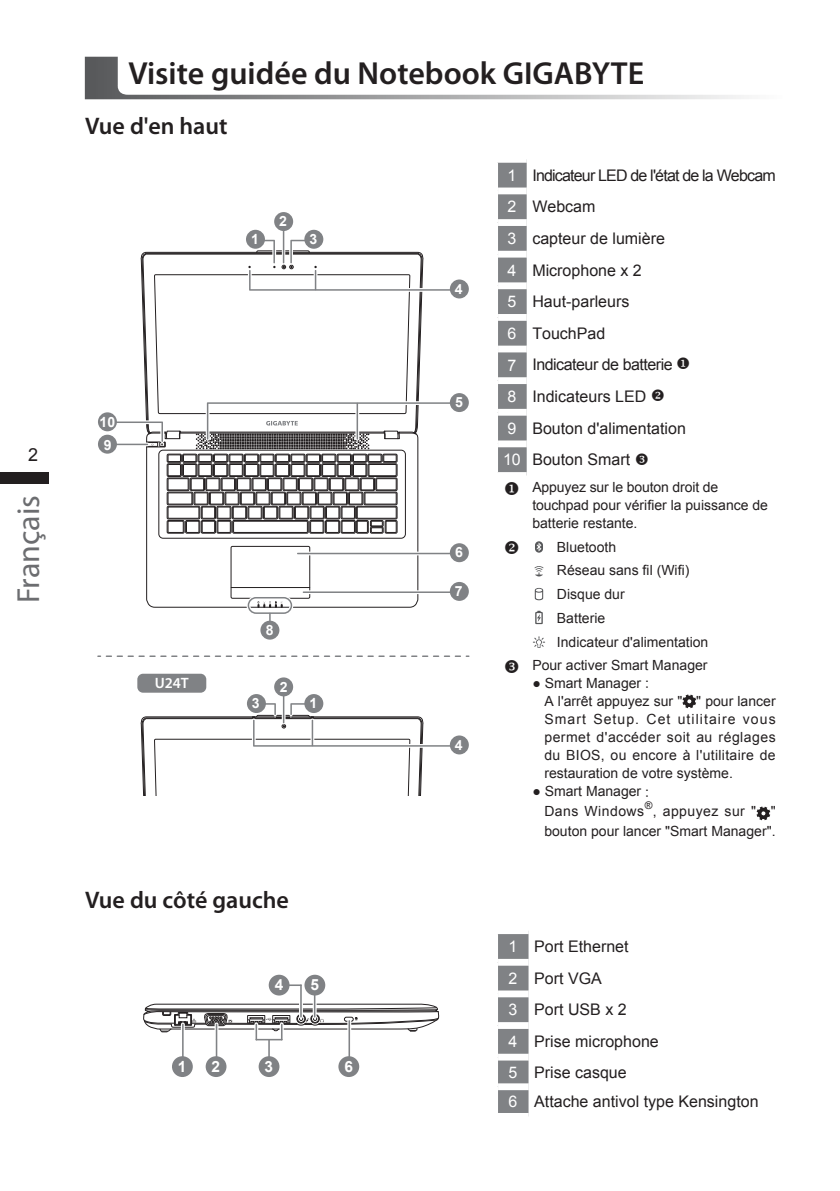
<style>
.page{position:relative;width:840px;height:1191px;background:#fff}
.page>*{position:absolute;margin:0;border:0;box-sizing:border-box;transform-origin:0 0}
.t1{font:600 32px "Myriad Pro";color:#231f20}
.t2{font:32px "Myriad Pro";color:#6c6d70}
.t3{font:600 24px "Myriad Pro";color:#231f20}
.t4{font:18px "Arial";color:#231f20}
.t5{font:16px/31.4px "Arial";color:#231f20}
.t6{font:700 15.4px "Arial";color:#fff}
.t7{font:600 15px "Myriad Pro";color:#fff}
.t8{font:14px/18px "Arial";color:#231f20}
.t9{font:14px/18px "Arial";letter-spacing:.025em;color:#231f20}
.t10{font:700 14px/22.6px "Arial";color:#fff;text-align:center}
.t11{font:10.4px "Arial";color:#231f20}
.s1{color:#fff}
.s2{font-family:"DF Hei Md WINP HK BF"}
</style>
<div class="page">
<div style="left:0;top:472px;width:48px;height:12px;background:#231f20"></div>
<svg style="left:214px;top:1022px;width:4px;height:39px"></svg>
<hr style="left:216px;top:1023px;width:1px;height:37px;background:#808285">
<div style="left:205px;top:1056px;width:21px;height:21px;background:#808285;border-radius:50%"></div>
<svg style="left:181px;top:1022px;width:4px;height:39px"></svg>
<hr style="left:182px;top:1023px;width:1px;height:37px;background:#808285">
<div style="left:172px;top:1056px;width:21px;height:21px;background:#808285;border-radius:50%"></div>
<div style="left:258px;top:1056px;width:21px;height:21px;background:#808285;border-radius:50%"></div>
<hr style="left:348px;top:1020px;width:2px;height:40px;background:#808285">
<svg style="left:312px;top:981px;width:4px;height:37px"></svg>
<hr style="left:314px;top:982px;width:1px;height:35px;background:#808285">
<div style="left:338px;top:1056px;width:21px;height:21px;background:#808285;border-radius:50%"></div>
<svg style="left:254px;top:1037px;width:29px;height:4px"></svg>
<hr style="left:279px;top:1022px;width:4px;height:19px;background:#bcbdbe;border-radius:2px">
<svg style="left:143px;top:1003px;width:296px;height:37px"></svg>
<hr style="left:255px;top:1038px;width:27px;height:2px;background:#808285">
<svg style="left:299px;top:983px;width:4px;height:35px"></svg>
<svg style="left:289px;top:984px;width:11px;height:2px"></svg>
<hr style="left:300px;top:984px;width:1px;height:33px;background:#808285">
<hr style="left:268px;top:1039px;width:2px;height:21px;background:#808285">
<div style="left:268px;top:974px;width:21px;height:21px;background:#808285;border-radius:50%"></div>
<div style="left:304px;top:974px;width:21px;height:21px;background:#808285;border-radius:50%"></div>
<svg style="left:497px;top:162px;width:29px;height:311px"></svg>
<svg style="left:535px;top:541px;width:7px;height:11px"></svg>
<svg style="left:534px;top:566px;width:9px;height:10px"></svg>
<svg style="left:534px;top:588px;width:9px;height:12px"></svg>
<svg style="left:535px;top:611px;width:7px;height:13px"></svg>
<svg style="left:533px;top:636px;width:12px;height:12px"></svg>
<svg style="left:682px;top:694px;width:13px;height:14px"></svg>
<svg style="left:756px;top:806px;width:13px;height:14px"></svg>
<svg style="left:497px;top:934px;width:31px;height:179px"></svg>
<svg style="left:85px;top:57px;width:659px;height:42px"></svg>
<svg style="left:146px;top:459px;width:272px;height:149px"></svg>
<div style="left:231px;top:546px;width:79px;height:52px;border:1px solid #231f20"></div>
<hr style="left:231px;top:587px;width:78px;height:1px;background:#231f20">
<svg style="left:146px;top:449px;width:273px;height:10px"></svg>
<svg style="left:296px;top:551px;width:160px;height:4px"></svg>
<hr style="left:297px;top:553px;width:158px;height:1px;background:#808285">
<div style="left:98px;top:412px;width:19px;height:19px;background:#808285;border-radius:50%"></div>
<div style="left:98px;top:435px;width:19px;height:19px;background:#808285;border-radius:50%"></div>
<div style="left:449px;top:543px;width:19px;height:19px;background:#808285;border-radius:50%"></div>
<hr style="left:301px;top:590px;width:155px;height:4px;background:#fff;border-radius:2px">
<hr style="left:302px;top:591px;width:153px;height:2px;background:#808285">
<div style="left:449px;top:582px;width:19px;height:19px;background:#808285;border-radius:50%"></div>
<svg style="left:246px;top:596px;width:47px;height:30px"></svg>
<div style="left:260px;top:620px;width:19px;height:19px;background:#808285;border-radius:50%"></div>
<div style="left:449px;top:393px;width:19px;height:19px;background:#808285;border-radius:50%"></div>
<div style="left:274px;top:212px;width:19px;height:19px;background:#808285;border-radius:50%"></div>
<svg style="left:111px;top:228px;width:350px;height:221px"></svg>
<div style="left:246px;top:230px;width:19px;height:19px;background:#808285;border-radius:50%"></div>
<div style="left:304px;top:230px;width:19px;height:19px;background:#808285;border-radius:50%"></div>
<div style="left:449px;top:279px;width:19px;height:19px;background:#808285;border-radius:50%"></div>
<svg style="left:281px;top:689px;width:4px;height:35px"></svg>
<hr style="left:283px;top:689px;width:1px;height:34px;background:#808285">
<div style="left:274px;top:677px;width:19px;height:19px;background:#808285;border-radius:50%"></div>
<svg style="left:140px;top:702px;width:321px;height:93px"></svg>
<div style="left:247px;top:694px;width:19px;height:19px;background:#808285;border-radius:50%"></div>
<div style="left:304px;top:694px;width:19px;height:19px;background:#808285;border-radius:50%"></div>
<div style="left:449px;top:735px;width:19px;height:19px;background:#808285;border-radius:50%"></div>
<div style="left:137px;top:673px;width:69px;height:19px;background:#808285;border-radius:6px"></div>
<svg style="left:106px;top:655px;width:362px;height:2px"></svg>
<p class="t4" style="left:28px;top:443px;width:12px">2</p>
<h1 class="t2" style="left:9px;top:603px;width:110px;rotate:-90deg">Français</h1>
<h1 class="t1" style="left:128px;top:52px;width:517px">Visite guidée du Notebook GIGABYTE</h1>
<h2 class="t3" style="left:85px;top:110px;width:144px">Vue d'en haut</h2>
<p class="t10" style="left:279px;top:210px;width:9px">2</p>
<p class="t10" style="left:251px;top:228px;width:9px">1</p>
<p class="t10" style="left:309px;top:228px;width:9px">3</p>
<p class="t10" style="left:99px;top:411px;width:17px">10<br>9</p>
<p class="t7" style="left:155px;top:673px;width:36px">U24T</p>
<p class="t10" style="left:265px;top:619px;width:9px">8</p>
<p class="t10" style="left:279px;top:676px;width:9px">2</p>
<p class="t10" style="left:252px;top:692px;width:9px">3</p>
<p class="t10" style="left:309px;top:692px;width:9px">1</p>
<h2 class="t3" style="left:85px;top:884px;width:205px">Vue du côté gauche</h2>
<p class="t6" style="left:274px;top:974px;width:10px">4</p>
<p class="t6" style="left:310px;top:974px;width:10px">5</p>
<p class="t6" style="left:178px;top:1056px;width:10px">1</p>
<p class="t6" style="left:211px;top:1056px;width:10px">2</p>
<p class="t6" style="left:264px;top:1056px;width:10px">3</p>
<p class="t6" style="left:344px;top:1056px;width:10px">6</p>
<p class="t10" style="left:454px;top:278px;width:9px">4</p>
<p class="t10" style="left:455px;top:391px;width:9px">5</p>
<p class="t10" style="left:455px;top:542px;width:9px">6</p>
<p class="t10" style="left:454px;top:580px;width:9px">7</p>
<p class="t10" style="left:454px;top:734px;width:9px">4</p>
<p class="t5" style="left:507px;top:160px;width:269px"><span class="s1">1</span> Indicateur LED de l'état de la Webcam<br><span class="s1">2</span> Webcam<br><span class="s1">3</span> capteur de lumière<br><span class="s1">4</span> Microphone x 2<br><span class="s1">5</span> Haut-parleurs<br><span class="s1">6</span> TouchPad<br><span class="s1">7</span> Indicateur de batterie ◆</p>
<p class="t5" style="left:503px;top:381px;width:184px"><span class="s1">8</span> Indicateurs LED ❖<br><span class="s1">9</span> Bouton d'alimentation<br><span class="s1">10</span> Bouton Smart</p>
<p class="t8" style="left:532px;top:478px;width:237px;text-indent:-28px">◆ Appuyez sur le bouton droit de touchpad pour vérifier la puissance de batterie restante.</p>
<p class="t8" style="left:503px;top:538px;width:114px">❖ Bluetooth</p>
<p class="t8" style="left:556px;top:561px;width:134px">Réseau sans fil (Wifi)</p>
<p class="t8" style="left:556px;top:585px;width:69px">Disque dur</p>
<p class="t8" style="left:556px;top:609px;width:50px">Batterie</p>
<p class="t8" style="left:556px;top:633px;width:153px">Indicateur d'alimentation</p>
<p class="t8" style="left:532px;top:656px;width:177px">Pour activer Smart Manager</p>
<p class="t9" style="left:544px;top:674px;width:233px;text-indent:-12px">● Smart Manager <span class="s2">:<br></span>A l'arrêt appuyez sur " " pour lancer<br>Smart Setup. Cet utilitaire vous permet d'accéder soit au réglages du BIOS, ou encore à l'utilitaire de restauration de votre système.</p>
<p class="t8" style="left:532px;top:781px;width:118px;line-height:20px;text-align:center">● Smart Manager <span class="s2">:<br></span>Dans Windows</p>
<p class="t11" style="left:644px;top:798px;width:9px">®</p>
<p class="t8" style="left:544px;top:801px;width:233px;line-height:20px;text-align:right">, appuyez sur " "<br>bouton pour lancer "Smart Manager".</p>
<p class="t5" style="left:508px;top:931px;width:251px"><span class="s1">1</span> Port Ethernet<br><span class="s1">2</span> Port VGA<br><span class="s1">3</span> Port USB x 2<br><span class="s1">4</span> Prise microphone<br><span class="s1">5</span> Prise casque<br><span class="s1">6</span> Attache antivol type Kensington</p>
</div>
